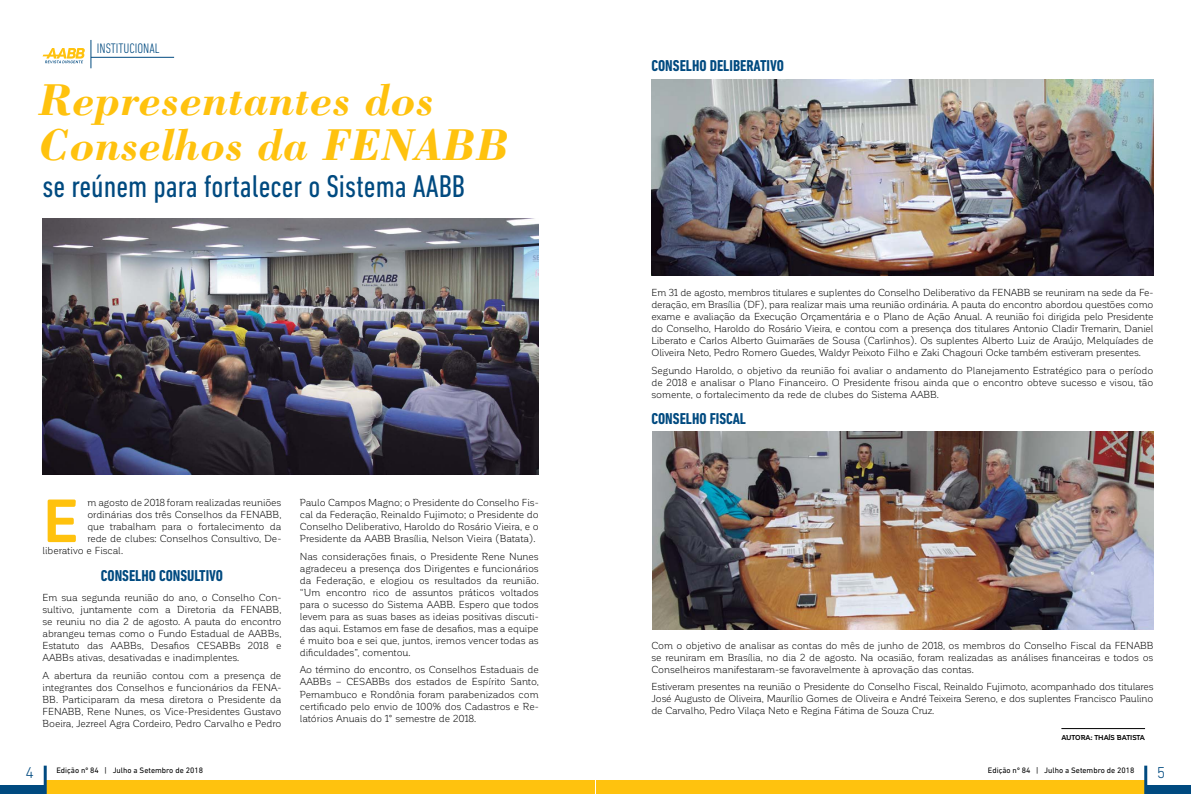
<style>
.page{position:relative;width:1191px;height:794px;background:#fff}
.page>*{position:absolute;margin:0;border:0;box-sizing:border-box;transform-origin:0 0}
.t1{font:700 60px "Corporative Soft";color:#ffc20e}
.t2{font:italic 700 46px/45px "Bodoni Std";color:#ffc20e}
.t3{font:condensed 32px "DIN Next LT Pro";color:#004a80}
.t4{font:700 condensed 16px "DIN Next LT Pro";color:#004a80}
.t5{font:300 16px "DIN Next LT Pro";color:#004a80}
.t6{font:300 condensed 14px "DIN Next LT Pro";color:#004a80}
.t7{font:10px/12px "Corporative Soft";letter-spacing:-.015em;color:#000;text-align:justify}
.t8{font:8px "DIN Next LT Pro";color:#000}
.t9{font:700 7px "Corporative Soft";letter-spacing:-.01em;color:#000}
</style>
<div class="page">
<div style="left:45px;top:780px;width:550px;height:14px;background:#ffc20e"></div>
<hr style="left:44px;top:765px;width:3px;height:29px;background:#004a80">
<div style="left:0;top:785px;width:45px;height:9px;background:#004a80"></div>
<div style="left:596px;top:780px;width:549px;height:14px;background:#ffc20e"></div>
<hr style="left:1144px;top:765px;width:3px;height:29px;background:#004a80">
<div style="left:1145px;top:785px;width:46px;height:9px;background:#004a80"></div>
<svg style="left:43px;top:40px;width:48px;height:28px"></svg>
<hr style="left:91px;top:57px;width:83px;height:1px;background:#004a80">
<hr style="left:1061px;top:728px;width:84px;height:1px;background:#000">
<img style="left:43px;top:219px;width:495px;height:255px">
<img style="left:651px;top:80px;width:502px;height:195px">
<img style="left:652px;top:431px;width:501px;height:198px">
<h3 class="t6" style="left:97px;top:40px;width:64px">INSTITUCIONAL</h3>
<h2 class="t2" style="left:39px;top:76px;width:472px">Representantes dos<br>Conselhos da FENABB</h2>
<h3 class="t3" style="left:43px;top:168px;width:424px">se reúnem para fortalecer o Sistema AABB</h3>
<h1 class="t1" style="left:43px;top:488px;width:37px">E</h1>
<p class="t7" style="left:87px;top:497px;width:195px">m agosto de 2018 foram realizadas reuniões</p>
<p class="t7" style="left:87px;top:509px;width:195px">ordinárias dos três Conselhos da FENABB,</p>
<p class="t7" style="left:87px;top:521px;width:195px">que trabalham para o fortalecimento da</p>
<p class="t7" style="left:87px;top:533px;width:195px">rede de clubes: Conselhos Consultivo, De-</p>
<p class="t7" style="left:43px;top:545px;width:82px">liberativo e Fiscal.</p>
<h3 class="t4" style="left:101px;top:566px;width:124px">CONSELHO CONSULTIVO</h3>
<p class="t7" style="left:43px;top:592px;width:240px">Em sua segunda reunião do ano, o Conselho Con&shy;sultivo, juntamente com a Diretoria da FENABB, se reuniu no dia 2 de agosto. A pauta do encontro abrangeu temas como o Fundo Estadual de AABBs, Estatuto das AABBs, Desafios CESABBs 2018 e AABBs ativas, desativadas e inadimplentes.</p>
<p class="t7" style="left:43px;top:669px;width:240px">A abertura da reunião contou com a presença de integrantes dos Conselhos e funcionários da FENA-BB. Participaram da mesa diretora o Presidente da FENABB, Rene Nunes, os Vice-Presidentes Gustavo Boeira, Jezreel Agra Cordeiro, Pedro Carvalho e Pedro</p>
<p class="t7" style="left:300px;top:497px;width:240px">Paulo Campos Magno; o Presidente do Conselho Fis&shy;cal da Federação, Reinaldo Fujimoto; o Presidente do Conselho Deliberativo, Haroldo do Rosário Vieira, e o Presidente da AABB Brasília, Nelson Vieira (Batata).</p>
<p class="t7" style="left:300px;top:550px;width:240px">Nas considerações finais, o Presidente Rene Nunes agradeceu a presença dos Dirigentes e funcionários da Federação, e elogiou os resultados da reunião. “Um encontro rico de assuntos práticos voltados para o sucesso do Sistema AABB. Espero que todos levem para as suas bases as ideias positivas discuti&shy;das aqui. Estamos em fase de desafios, mas a equipe é muito boa e sei que, juntos, iremos vencer todas as dificuldades”, comentou.</p>
<p class="t7" style="left:300px;top:664px;width:240px">Ao término do encontro, os Conselhos Estaduais de AABBs – CESABBs dos estados de Espírito Santo, Pernambuco e Rondônia foram parabenizados com certificado pelo envio de 100% dos Cadastros e Re&shy;latórios Anuais do 1° semestre de 2018.</p>
<h3 class="t4" style="left:651px;top:57px;width:134px">CONSELHO DELIBERATIVO</h3>
<p class="t7" style="left:651px;top:286px;width:503px">Em 31 de agosto, membros titulares e suplentes do Conselho Deliberativo da FENABB se reuniram na sede da Fe&shy;deração, em Brasília (DF), para realizar mais uma reunião ordinária. A pauta do encontro abordou questões como exame e avaliação da Execução Orçamentária e o Plano de Ação Anual. A reunião foi dirigida pelo Presidente do Conselho, Haroldo do Rosário Vieira, e contou com a presença dos titulares Antonio Cladir Tremarin, Daniel Liberato e Carlos Alberto Guimarães de Sousa (Carlinhos). Os suplentes Alberto Luiz de Araújo, Melquíades de Oliveira Neto, Pedro Romero Guedes, Waldyr Peixoto Filho e Zaki Chagouri Ocke também estiveram presentes.</p>
<p class="t7" style="left:651px;top:364px;width:503px">Segundo Haroldo, o objetivo da reunião foi avaliar o andamento do Planejamento Estratégico para o período de 2018 e analisar o Plano Financeiro. O Presidente frisou ainda que o encontro obteve sucesso e visou, tão somente, o fortalecimento da rede de clubes do Sistema AABB.</p>
<h3 class="t4" style="left:651px;top:409px;width:96px">CONSELHO FISCAL</h3>
<p class="t7" style="left:651px;top:639px;width:503px">Com o objetivo de analisar as contas do mês de junho de 2018, os membros do Conselho Fiscal da FENABB se reuniram em Brasília, no dia 2 de agosto. Na ocasião, foram realizadas as análises financeiras e todos os Conselheiros manifestaram-se favoravelmente à aprovação das contas.</p>
<p class="t7" style="left:651px;top:681px;width:503px">Estiveram presentes na reunião o Presidente do Conselho Fiscal, Reinaldo Fujimoto, acompanhado dos titulares José Augusto de Oliveira, Maurílio Gomes de Oliveira e André Teixeira Sereno, e dos suplentes Francisco Paulino de Carvalho, Pedro Vilaça Neto e Regina Fátima de Souza Cruz.</p>
<p class="t9" style="left:1061px;top:734px;width:85px">AUTORA: THAÍS BATISTA</p>
<h3 class="t5" style="left:26px;top:763px;width:10px">4</h3>
<p class="t8" style="left:988px;top:765px;width:148px">Edição nº 84 | Julho a Setembro de 2018</p>
<h3 class="t5" style="left:1157px;top:763px;width:10px">5</h3>
<p class="t8" style="left:56px;top:765px;width:148px">Edição nº 84 | Julho a Setembro de 2018</p>
</div>
